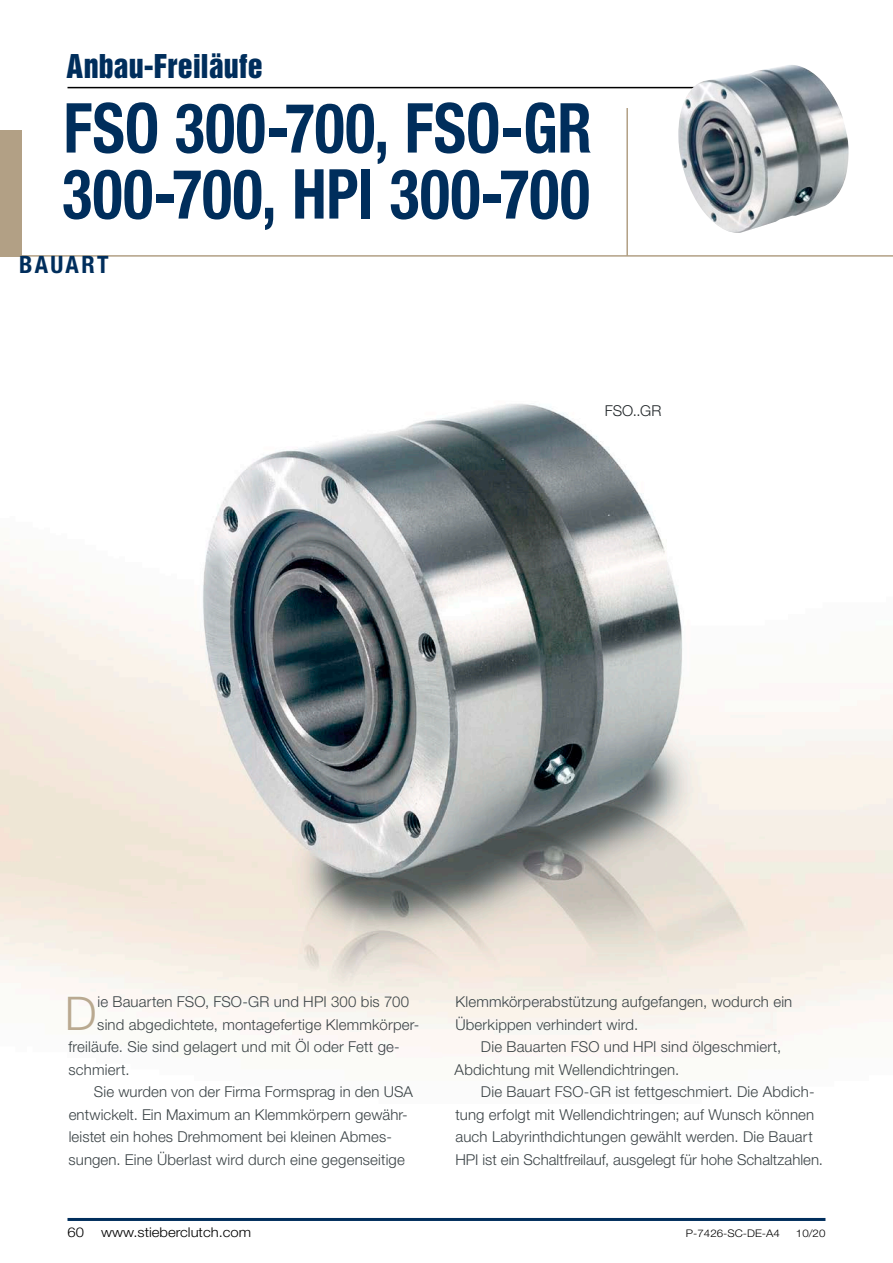
<style>
.page{position:relative;width:893px;height:1263px;background:#fff}
.page>*{position:absolute;margin:0;border:0;box-sizing:border-box;transform-origin:0 0}
.t1{font:700 condensed 69px/66px "Helvetica Neue LT Std";letter-spacing:.005em;color:#002e5c;scale:.9 1}
.t2{font:300 46.5px "Helvetica Neue LT Std";color:#b9a990}
.t3{font:30px "Helvetica Inserat LT Std";color:#002e5c}
.t4{font:700 condensed 24px "Helvetica Neue LT Std";letter-spacing:.095em;color:#002e5c}
.t5{font:300 15px/22.5px "Helvetica Neue LT Std";letter-spacing:.01em;color:#3b4346}
.t6{font:300 15px "Helvetica Neue LT Std";color:#1f2427}
.t7{font:300 13.5px "Helvetica Neue LT Std";color:#000;scale:1.1 1}
.t8{font:300 10.5px "Helvetica Neue LT Std";color:#000;scale:1.1 1}
</style>
<div class="page">
<hr style="left:68px;top:87px;width:756px;height:1px;background:#000">
<img style="left:0;top:403px;width:893px;height:651px">
<hr style="left:626px;top:108px;width:2px;height:148px;background:#b2a085">
<hr style="left:0;top:255px;width:893px;height:2px;background:#b2a085">
<div style="left:0;top:130px;width:21px;height:126px;background:#b2a085"></div>
<img style="left:674px;top:65px;width:175px;height:168px">
<hr style="left:68px;top:1218px;width:757px;height:3px;background:#002e5c">
<h3 class="t3" style="left:67px;top:48px;width:198px">Anbau-Freiläufe</h3>
<h1 class="t1" style="left:62px;top:94px;width:590px">FSO 300-700, FSO-GR<br>300-700, HPI 300-700</h1>
<h3 class="t4" style="left:19px;top:250px;width:91px">BAUART</h3>
<p class="t6" style="left:605px;top:401px;width:58px">FSO..GR</p>
<h2 class="t2" style="left:65px;top:985px;width:33px">D</h2>
<p class="t5" style="left:98px;top:990px;width:313px">ie Bauarten FSO, FSO-GR und HPI 300 bis 700</p>
<p class="t5" style="left:97px;top:1013px;width:323px">sind abgedichtete, montagefertige Klemmkörper-</p>
<p class="t5" style="left:68px;top:1035px;width:333px">freiläufe. Sie sind gelagert und mit Öl oder Fett ge-</p>
<p class="t5" style="left:69px;top:1058px;width:62px">schmiert.</p>
<p class="t5" style="left:94px;top:1080px;width:321px">Sie wurden von der Firma Formsprag in den USA</p>
<p class="t5" style="left:69px;top:1103px;width:339px">entwickelt. Ein Maximum an Klemmkörpern gewähr-</p>
<p class="t5" style="left:69px;top:1125px;width:325px">leistet ein hohes Drehmoment bei kleinen Abmes-</p>
<p class="t5" style="left:69px;top:1148px;width:338px">sungen. Eine Überlast wird durch eine gegenseitige</p>
<p class="t5" style="left:455px;top:990px;width:338px">Klemmkörperabstützung aufgefangen, wodurch ein<br>Überkippen verhindert wird.</p>
<p class="t5" style="left:455px;top:1035px;width:328px;text-indent:26px">Die Bauarten FSO und HPI sind ölgeschmiert,<br>Abdichtung mit Wellendichtringen.</p>
<p class="t5" style="left:455px;top:1080px;width:369px;text-indent:26px">Die Bauart FSO-GR ist fettgeschmiert. Die Abdich&shy;tung erfolgt mit Wellendichtringen; auf Wunsch können auch Labyrinthdichtungen gewählt werden. Die Bauart HPI ist ein Schaltfreilauf, ausgelegt für hohe Schaltzahlen.</p>
<p class="t7" style="left:68px;top:1223px;width:17px">60</p>
<p class="t7" style="left:101px;top:1223px;width:138px">www.stieberclutch.com</p>
<p class="t8" style="left:686px;top:1226px;width:87px">P-7426-SC-DE-A4</p>
<p class="t8" style="left:796px;top:1226px;width:28px">10/20</p>
</div>
